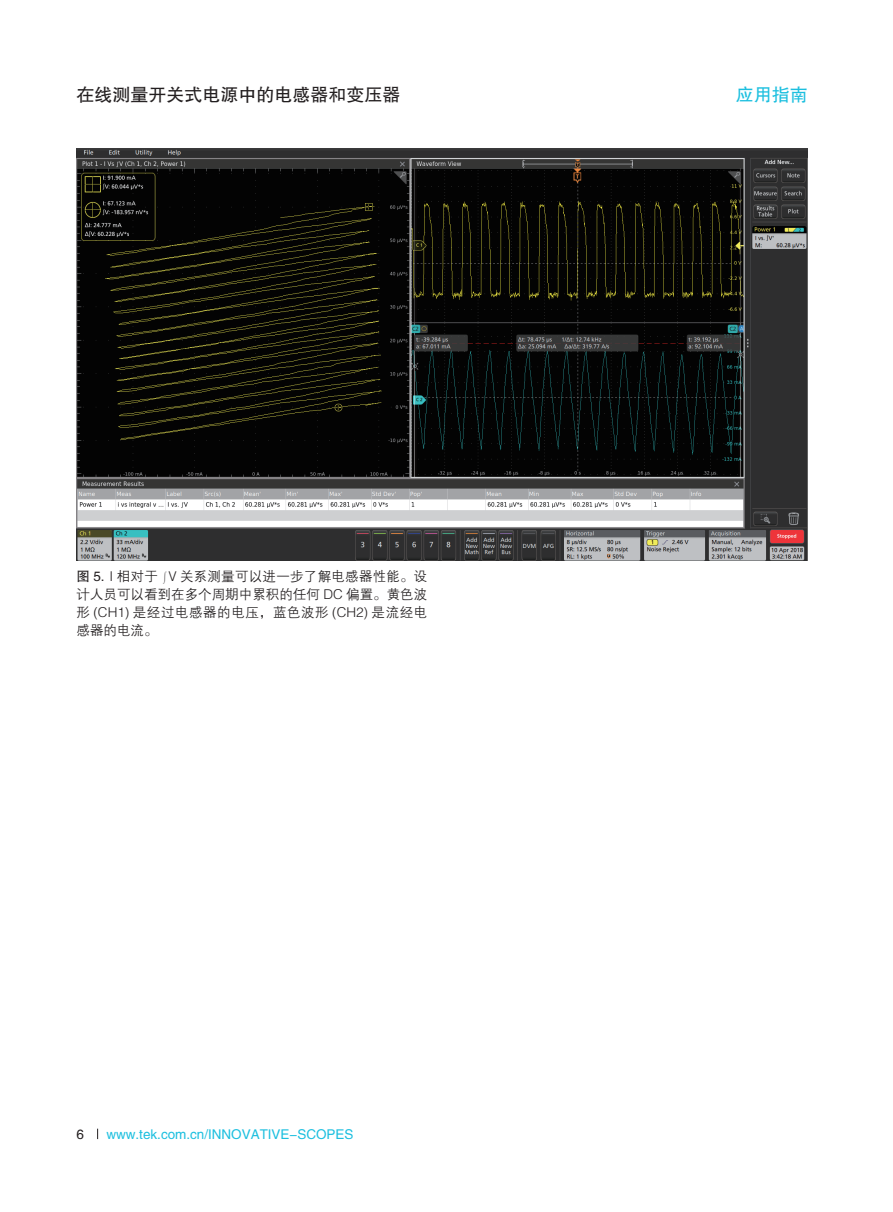
<style>
.page{position:relative;width:893px;height:1212px;background:#fff}
.page>*{position:absolute;margin:0;border:0;box-sizing:border-box;transform-origin:0 0}
.t1{font:18px "FZHTJW GB1 0";color:#231f20}
.t2{font:18px "FZHTJW GB1 0";color:#1cbfdf}
.t3{font:13.5px/18px "FZZDXJW GB1 0";color:#231f20;text-align:justify}
.t4{font:13.5px "FZHTJW GB1 0";color:#1cbfdf}
.t5{font:13.5px "FZHTJW GB1 0";color:#231f20}
.s1{font-family:"FZHTJW GB1 0"}
</style>
<div class="page">
<img style="left:76px;top:149px;width:732px;height:411px">
<h1 class="t1" style="left:76px;top:84px;width:325px">在线测量开关式电源中的电感器和变压器</h1>
<h1 class="t2" style="left:736px;top:84px;width:73px">应用指南</h1>
<p class="t3" style="left:76px;top:568px;width:352px"><span class="s1">图 5.</span> I 相对于∫V 关系测量可以进一步了解电感器性能。设计人员可以看到在多个周期中累积的任何 DC 偏置。黄色波形 (CH1) 是经过电感器的电压，蓝色波形 (CH2) 是流经电感器的电流。</p>
<p class="t5" style="left:76px;top:1126px;width:9px">6</p>
<p class="t4" style="left:106px;top:1126px;width:249px">www.tek.com.cn/INNOVATIVE-SCOPES</p>
</div>
